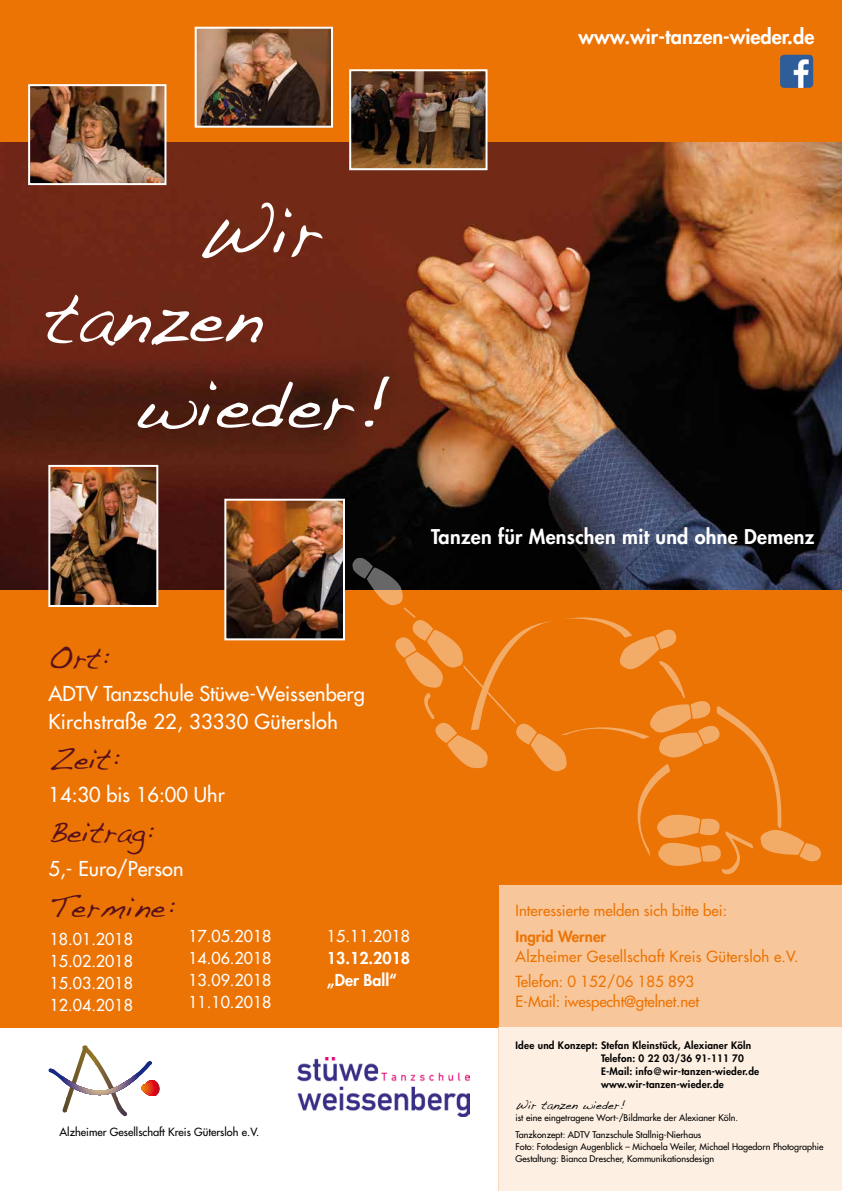
<style>
.page{position:relative;width:842px;height:1191px;background:#fff}
.page>*{position:absolute;margin:0;border:0;box-sizing:border-box;transform-origin:0 0}
.t1{font:72px "Handwriting Dakota";color:#fff}
.t2{font:30px "Handwriting Dakota";color:#58111c}
.t3{font:30px "Handwriting Dakota";letter-spacing:.02em;color:#58111c}
.t4{font:20px/28px "Futura";color:#fff}
.t5{font:800 20px "Futura";color:#fff}
.t6{font:800 19.8px "Futura";letter-spacing:.015em;color:#fff}
.t7{font:16px/22px "Futura";color:#fff;text-align:justify}
.t8{font:800 16px/22px "Futura";color:#fff}
.t9{font:15px/25.7px "Futura";color:#ec7405}
.t10{font:800 15px "Futura";color:#ec7405}
.t11{font:12px "Handwriting Dakota";color:#000}
.t12{font:11px "Futura";color:#000}
.t13{font:800 10px/13px "Futura";letter-spacing:.02em;color:#000}
.t14{font:9px/17.7px "Futura";color:#000}
</style>
<div class="page">
<div style="left:0;top:0;width:842px;height:1027px;background:#ec7405"></div>
<img style="left:0;top:143px;width:842px;height:447px">
<img style="left:227px;top:502px;width:115px;height:135px">
<div style="left:224px;top:499px;width:121px;height:141px;border:2px solid #fff"></div>
<img style="left:31px;top:87px;width:132px;height:95px">
<div style="left:28px;top:84px;width:138px;height:101px;border:2px solid #fff"></div>
<img style="left:198px;top:30px;width:132px;height:95px">
<div style="left:195px;top:27px;width:138px;height:101px;border:2px solid #fff"></div>
<img style="left:51px;top:468px;width:104px;height:136px">
<div style="left:48px;top:465px;width:110px;height:142px;border:2px solid #fff"></div>
<img style="left:352px;top:72px;width:132px;height:95px">
<div style="left:349px;top:69px;width:138px;height:101px;border:2px solid #fff"></div>
<svg style="left:351px;top:553px;width:471px;height:322px"></svg>
<svg style="left:499px;top:885px;width:343px;height:306px;background:#fadcc1"></svg>
<hr style="left:62px;top:1045px;width:1px;height:71px;background:#534629">
<hr style="left:63px;top:1045px;width:1px;height:71px;background:#534629">
<hr style="left:64px;top:1045px;width:1px;height:71px;background:#564829">
<hr style="left:65px;top:1045px;width:1px;height:71px;background:#584929">
<hr style="left:66px;top:1045px;width:1px;height:71px;background:#5d4b29">
<hr style="left:67px;top:1045px;width:1px;height:71px;background:#5f4e29">
<hr style="left:68px;top:1045px;width:1px;height:71px;background:#614f29">
<hr style="left:69px;top:1045px;width:1px;height:71px;background:#635029">
<hr style="left:70px;top:1045px;width:1px;height:71px;background:#665229">
<hr style="left:71px;top:1045px;width:1px;height:71px;background:#685329">
<hr style="left:72px;top:1045px;width:1px;height:71px;background:#6a5528">
<hr style="left:73px;top:1045px;width:1px;height:71px;background:#6c5628">
<hr style="left:74px;top:1045px;width:1px;height:71px;background:#6e5828">
<hr style="left:75px;top:1045px;width:1px;height:71px;background:#715a28">
<hr style="left:76px;top:1045px;width:1px;height:71px;background:#735b28">
<hr style="left:77px;top:1045px;width:1px;height:71px;background:#755d28">
<hr style="left:78px;top:1045px;width:1px;height:71px;background:#775f27">
<hr style="left:79px;top:1045px;width:1px;height:71px;background:#7a6027">
<hr style="left:80px;top:1045px;width:1px;height:71px;background:#7b6227">
<hr style="left:81px;top:1045px;width:1px;height:71px;background:#7d6427">
<hr style="left:82px;top:1045px;width:1px;height:71px;background:#806526">
<hr style="left:83px;top:1045px;width:1px;height:71px;background:#826726">
<hr style="left:84px;top:1045px;width:1px;height:71px;background:#846925">
<hr style="left:85px;top:1045px;width:1px;height:71px;background:#866a25">
<hr style="left:86px;top:1045px;width:1px;height:71px;background:#886c25">
<hr style="left:87px;top:1045px;width:1px;height:71px;background:#8b6e24">
<hr style="left:88px;top:1045px;width:1px;height:71px;background:#8c6f24">
<hr style="left:89px;top:1045px;width:1px;height:71px;background:#8f7123">
<hr style="left:90px;top:1045px;width:1px;height:71px;background:#907323">
<hr style="left:91px;top:1045px;width:1px;height:71px;background:#927423">
<hr style="left:92px;top:1045px;width:1px;height:71px;background:#947622">
<hr style="left:93px;top:1045px;width:1px;height:71px;background:#957822">
<hr style="left:94px;top:1045px;width:1px;height:71px;background:#957822">
<hr style="left:95px;top:1045px;width:1px;height:71px;background:#907228">
<hr style="left:96px;top:1045px;width:1px;height:71px;background:#8e7129">
<hr style="left:97px;top:1045px;width:1px;height:71px;background:#8b6f2b">
<hr style="left:98px;top:1045px;width:1px;height:71px;background:#896d2e">
<hr style="left:99px;top:1045px;width:1px;height:71px;background:#866a30">
<hr style="left:100px;top:1045px;width:1px;height:71px;background:#836831">
<hr style="left:101px;top:1045px;width:1px;height:71px;background:#816533">
<hr style="left:102px;top:1045px;width:1px;height:71px;background:#7e6434">
<hr style="left:103px;top:1045px;width:1px;height:71px;background:#7c6235">
<hr style="left:104px;top:1045px;width:1px;height:71px;background:#795f37">
<hr style="left:105px;top:1045px;width:1px;height:71px;background:#765d38">
<hr style="left:106px;top:1045px;width:1px;height:71px;background:#745b39">
<hr style="left:107px;top:1045px;width:1px;height:71px;background:#71583a">
<hr style="left:108px;top:1045px;width:1px;height:71px;background:#70573b">
<hr style="left:109px;top:1045px;width:1px;height:71px;background:#6d553c">
<hr style="left:110px;top:1045px;width:1px;height:71px;background:#6a533d">
<hr style="left:111px;top:1045px;width:1px;height:71px;background:#68513e">
<hr style="left:112px;top:1045px;width:1px;height:71px;background:#654f3e">
<hr style="left:113px;top:1045px;width:1px;height:71px;background:#634e3f">
<hr style="left:114px;top:1045px;width:1px;height:71px;background:#614b40">
<hr style="left:115px;top:1045px;width:1px;height:71px;background:#5e4941">
<hr style="left:116px;top:1045px;width:1px;height:71px;background:#5c4841">
<hr style="left:117px;top:1045px;width:1px;height:71px;background:#564443">
<hr style="left:118px;top:1045px;width:1px;height:71px;background:#544344">
<hr style="left:119px;top:1045px;width:1px;height:71px;background:#524144">
<hr style="left:120px;top:1045px;width:1px;height:71px;background:#4f4045">
<hr style="left:121px;top:1045px;width:1px;height:71px;background:#4c3e45">
<hr style="left:122px;top:1045px;width:1px;height:71px;background:#4a3c46">
<hr style="left:123px;top:1045px;width:1px;height:71px;background:#473b47">
<hr style="left:124px;top:1045px;width:1px;height:71px;background:#453947">
<hr style="left:125px;top:1045px;width:1px;height:71px;background:#423848">
<hr style="left:126px;top:1045px;width:1px;height:71px;background:#403748">
<hr style="left:127px;top:1045px;width:1px;height:71px;background:#3f3648">
<svg style="left:48px;top:1060px;width:112px;height:39px"></svg>
<img style="left:297px;top:1057px;width:172px;height:59px">
<img style="left:780px;top:55px;width:33px;height:33px">
<h3 class="t5" style="left:579px;top:24px;width:237px">www.wir-tanzen-wieder.de</h3>
<h1 class="t1" style="left:197px;top:188px;width:127px">Wir</h1>
<h1 class="t1" style="left:44px;top:274px;width:219px">tanzen</h1>
<h1 class="t1" style="left:136px;top:361px;width:256px">wieder!</h1>
<h3 class="t6" style="left:431px;top:523px;width:385px">Tanzen für Menschen mit und ohne Demenz</h3>
<h2 class="t2" style="left:49px;top:640px;width:62px">Ort:</h2>
<h3 class="t4" style="left:49px;top:680px;width:318px">ADTV Tanzschule Stüwe-Weissenberg<br>Kirchstraße 22, 33330 Gütersloh</h3>
<h2 class="t2" style="left:49px;top:741px;width:72px">Zeit:</h2>
<h3 class="t4" style="left:49px;top:781px;width:178px">14:30 bis 16:00 Uhr</h3>
<h2 class="t2" style="left:49px;top:814px;width:106px">Beitrag:</h2>
<h3 class="t4" style="left:49px;top:854px;width:136px">5,- Euro/Person</h3>
<h2 class="t3" style="left:50px;top:889px;width:126px">Termine:</h2>
<h3 class="t7" style="left:50px;top:927px;width:85px">18.01.2018<br>15.02.2018<br>15.03.2018<br>12.04.2018</h3>
<h3 class="t7" style="left:188px;top:925px;width:85px">17.05.2018<br>14.06.2018<br>13.09.2018<br>11.10.2018</h3>
<h3 class="t7" style="left:327px;top:925px;width:85px">15.11.2018</h3>
<h3 class="t8" style="left:327px;top:946px;width:85px">13.12.2018 „Der Ball“</h3>
<p class="t12" style="left:60px;top:1125px;width:201px">Alzheimer Gesellschaft Kreis Gütersloh e.V.</p>
<h3 class="t9" style="left:516px;top:897px;width:213px">Interessierte melden sich bitte bei:</h3>
<h3 class="t10" style="left:516px;top:926px;width:92px">Ingrid Werner</h3>
<h3 class="t9" style="left:516px;top:943px;width:285px">Alzheimer Gesellschaft Kreis Gütersloh e.V.<br>Telefon: 0 152/06 185 893</h3>
<h3 class="t9" style="left:516px;top:989px;width:185px">E-Mail: iwespecht@gtelnet.net</h3>
<p class="t13" style="left:601px;top:1039px;width:160px;text-indent:-85px">Idee und Konzept: Stefan Kleinstück, Alexianer Köln Telefon: 0 22 03/36 91-111 70<br>E-Mail: info@wir-tanzen-wieder.de www.wir-tanzen-wieder.de</p>
<h3 class="t11" style="left:516px;top:1097px;width:111px">Wir tanzen wieder!</h3>
<p class="t14" style="left:516px;top:1108px;width:224px">ist eine eingetragene Wort-/Bildmarke der Alexianer Köln.<br>Tanzkonzept: ADTV Tanzschule Stallnig-Nierhaus</p>
<p class="t14" style="left:516px;top:1140px;width:310px;line-height:12px">Foto: Fotodesign Augenblick – Michaela Weiler, Michael Hagedorn Photographie<br>Gestaltung: Bianca Drescher, Kommunikationsdesign</p>
</div>
